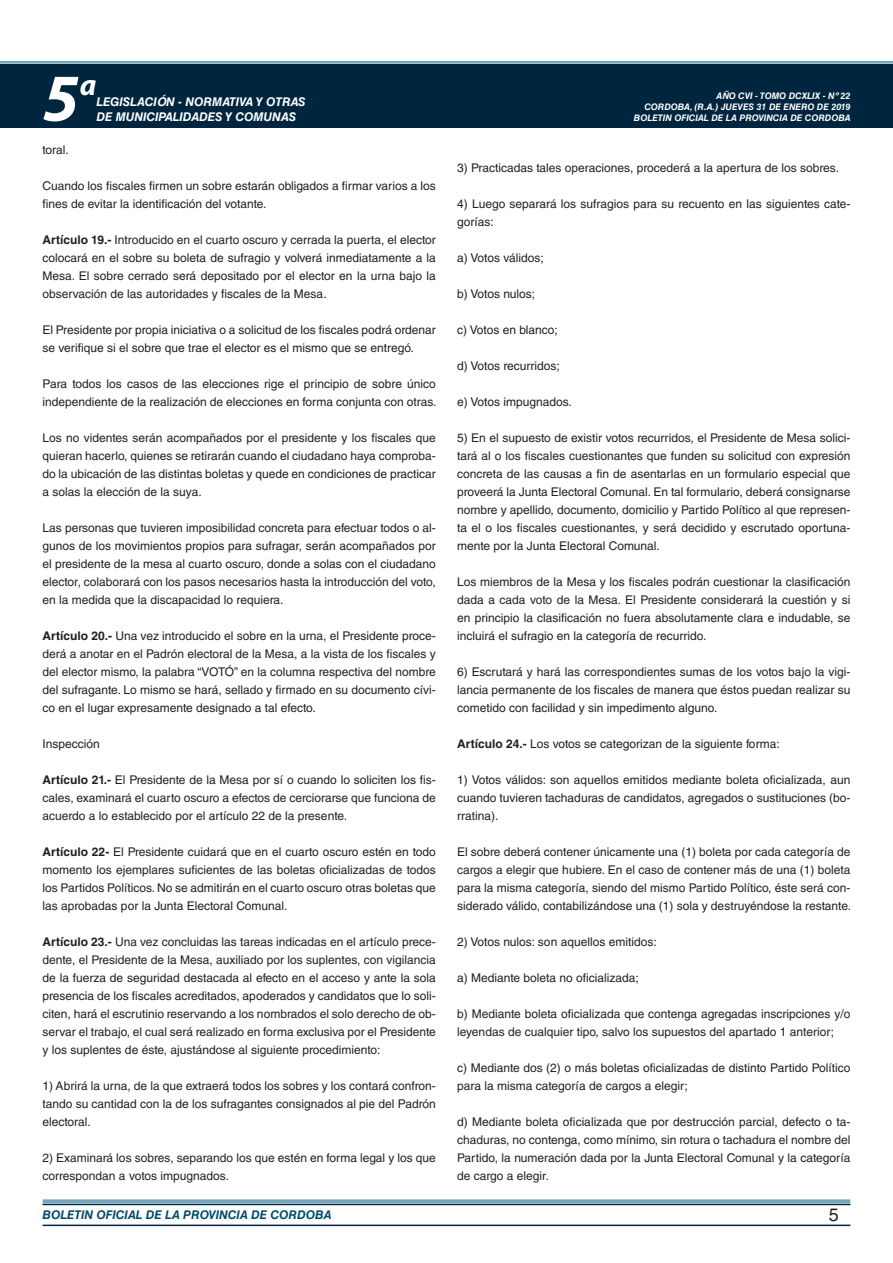
<style>
.page{position:relative;width:893px;height:1263px;background:#fff}
.page>*{position:absolute;margin:0;border:0;box-sizing:border-box;transform-origin:0 0}
.t1{font:italic 700 67.5px "Myriad Pro";color:#fff}
.t2{font:italic 700 30px "Myriad Pro";color:#fff}
.t3{font:18px "Helvetica LT Std";color:#231f20}
.TEXTO_BASE{font:12px/18px "Helvetica LT Std";color:#231f20;text-align:justify}
.t4{font:italic 700 12px "Helvetica LT Std";color:#fff}
.t5{font:italic 700 12px "Helvetica LT Std";color:#004b6c}
.t6{font:italic 700 9px/10.8px "Helvetica LT Std";color:#fff;text-align:right}
.s1{font-weight:700}
</style>
<div class="page">
<div style="left:0;top:61px;width:893px;height:6px;background:#fff;opacity:.75"></div>
<div style="left:0;top:64px;width:893px;height:64px;background:#00263f"></div>
<hr style="left:43px;top:1224px;width:807px;height:2px;background:#00263f">
<div style="left:42px;top:1198px;width:809px;height:8px;background:#fff;opacity:.75"></div>
<h1 class="t1" style="left:43px;top:54px;width:38px">5</h1>
<h2 class="t2" style="left:80px;top:66px;width:18px">a</h2>
<p class="t4" style="left:96px;top:95px;width:211px">LEGISLACIÓN - NORMATIVA Y OTRAS</p>
<p class="t4" style="left:96px;top:109px;width:201px">DE MUNICIPALIDADES Y COMUNAS</p>
<p class="TEXTO_BASE" style="left:43px;top:141px;width:28px">toral.</p>
<p class="TEXTO_BASE" style="left:43px;top:177px;width:395px">Cuando los fiscales firmen un sobre estarán obligados a firmar varios a los fines de evitar la identificación del votante.</p>
<p class="TEXTO_BASE" style="left:43px;top:231px;width:395px"><span class="s1">Artículo 19.-</span> Introducido en el cuarto oscuro y cerrada la puerta, el elector colocará en el sobre su boleta de sufragio y volverá inmediatamente a la Mesa. El sobre cerrado será depositado por el elector en la urna bajo la observación de las autoridades y fiscales de la Mesa.</p>
<p class="TEXTO_BASE" style="left:43px;top:321px;width:395px">El Presidente por propia iniciativa o a solicitud de los fiscales podrá ordenar se verifique si el sobre que trae el elector es el mismo que se entregó.</p>
<p class="TEXTO_BASE" style="left:43px;top:375px;width:396px">Para todos los casos de las elecciones rige el principio de sobre único independiente de la realización de elecciones en forma conjunta con otras.</p>
<p class="TEXTO_BASE" style="left:43px;top:429px;width:395px">Los no videntes serán acompañados por el presidente y los fiscales que quieran hacerlo, quienes se retirarán cuando el ciudadano haya comproba&shy;do la ubicación de las distintas boletas y quede en condiciones de practicar a solas la elección de la suya.</p>
<p class="TEXTO_BASE" style="left:43px;top:519px;width:395px">Las personas que tuvieren imposibilidad concreta para efectuar todos o al&shy;gunos de los movimientos propios para sufragar, serán acompañados por el presidente de la mesa al cuarto oscuro, donde a solas con el ciudadano elector, colaborará con los pasos necesarios hasta la introducción del voto, en la medida que la discapacidad lo requiera.</p>
<p class="TEXTO_BASE" style="left:43px;top:627px;width:395px"><span class="s1">Artículo 20.-</span> Una vez introducido el sobre en la urna, el Presidente proce&shy;derá a anotar en el Padrón electoral de la Mesa, a la vista de los fiscales y del elector mismo, la palabra “VOTÓ” en la columna respectiva del nombre del sufragante. Lo mismo se hará, sellado y firmado en su documento cívi&shy;co en el lugar expresamente designado a tal efecto.</p>
<p class="TEXTO_BASE" style="left:43px;top:735px;width:59px">Inspección</p>
<p class="TEXTO_BASE" style="left:43px;top:771px;width:395px"><span class="s1">Artículo 21.-</span> El Presidente de la Mesa por sí o cuando lo soliciten los fis&shy;cales, examinará el cuarto oscuro a efectos de cerciorarse que funciona de acuerdo a lo establecido por el artículo 22 de la presente.</p>
<p class="TEXTO_BASE" style="left:43px;top:843px;width:395px"><span class="s1">Artículo 22-</span> El Presidente cuidará que en el cuarto oscuro estén en todo momento los ejemplares suficientes de las boletas oficializadas de todos los Partidos Políticos. No se admitirán en el cuarto oscuro otras boletas que las aprobadas por la Junta Electoral Comunal.</p>
<p class="TEXTO_BASE" style="left:43px;top:933px;width:395px"><span class="s1">Artículo 23.-</span> Una vez concluidas las tareas indicadas en el artículo prece&shy;dente, el Presidente de la Mesa, auxiliado por los suplentes, con vigilancia de la fuerza de seguridad destacada al efecto en el acceso y ante la sola presencia de los fiscales acreditados, apoderados y candidatos que lo soli&shy;citen, hará el escrutinio reservando a los nombrados el solo derecho de ob&shy;servar el trabajo, el cual será realizado en forma exclusiva por el Presidente y los suplentes de éste, ajustándose al siguiente procedimiento:</p>
<p class="TEXTO_BASE" style="left:43px;top:1077px;width:395px">1) Abrirá la urna, de la que extraerá todos los sobres y los contará confron&shy;tando su cantidad con la de los sufragantes consignados al pie del Padrón electoral.</p>
<p class="TEXTO_BASE" style="left:43px;top:1149px;width:395px">2) Examinará los sobres, separando los que estén en forma legal y los que correspondan a votos impugnados.</p>
<p class="t6" style="left:634px;top:91px;width:218px">AÑO CVI - TOMO DCXLIX - Nº 22<br>CORDOBA, (R.A.) JUEVES 31 DE ENERO DE 2019<br>BOLETIN OFICIAL DE LA PROVINCIA DE CORDOBA</p>
<p class="TEXTO_BASE" style="left:457px;top:159px;width:383px">3) Practicadas tales operaciones, procederá a la apertura de los sobres.</p>
<p class="TEXTO_BASE" style="left:457px;top:195px;width:395px">4) Luego separará los sufragios para su recuento en las siguientes cate&shy;gorías:</p>
<p class="TEXTO_BASE" style="left:457px;top:249px;width:88px">a) Votos válidos;</p>
<p class="TEXTO_BASE" style="left:457px;top:285px;width:80px">b) Votos nulos;</p>
<p class="TEXTO_BASE" style="left:457px;top:321px;width:102px">c) Votos en blanco;</p>
<p class="TEXTO_BASE" style="left:457px;top:357px;width:104px">d) Votos recurridos;</p>
<p class="TEXTO_BASE" style="left:457px;top:393px;width:116px">e) Votos impugnados.</p>
<p class="TEXTO_BASE" style="left:457px;top:429px;width:395px">5) En el supuesto de existir votos recurridos, el Presidente de Mesa solici&shy;tará al o los fiscales cuestionantes que funden su solicitud con expresión concreta de las causas a fin de asentarlas en un formulario especial que proveerá la Junta Electoral Comunal. En tal formulario, deberá consignarse nombre y apellido, documento, domicilio y Partido Político al que represen&shy;ta el o los fiscales cuestionantes, y será decidido y escrutado oportuna&shy;mente por la Junta Electoral Comunal.</p>
<p class="TEXTO_BASE" style="left:457px;top:573px;width:395px">Los miembros de la Mesa y los fiscales podrán cuestionar la clasificación dada a cada voto de la Mesa. El Presidente considerará la cuestión y si en principio la clasificación no fuera absolutamente clara e indudable, se incluirá el sufragio en la categoría de recurrido.</p>
<p class="TEXTO_BASE" style="left:457px;top:663px;width:395px">6) Escrutará y hará las correspondientes sumas de los votos bajo la vigi&shy;lancia permanente de los fiscales de manera que éstos puedan realizar su cometido con facilidad y sin impedimento alguno.</p>
<p class="TEXTO_BASE" style="left:457px;top:735px;width:324px"><span class="s1">Artículo 24.-</span> Los votos se categorizan de la siguiente forma:</p>
<p class="TEXTO_BASE" style="left:457px;top:771px;width:395px">1) Votos válidos: son aquellos emitidos mediante boleta oficializada, aun cuando tuvieren tachaduras de candidatos, agregados o sustituciones (bo&shy;rratina).</p>
<p class="TEXTO_BASE" style="left:457px;top:843px;width:396px">El sobre deberá contener únicamente una (1) boleta por cada categoría de cargos a elegir que hubiere. En el caso de contener más de una (1) boleta para la misma categoría, siendo del mismo Partido Político, éste será con&shy;siderado válido, contabilizándose una (1) sola y destruyéndose la restante.</p>
<p class="TEXTO_BASE" style="left:457px;top:933px;width:201px">2) Votos nulos: son aquellos emitidos:</p>
<p class="TEXTO_BASE" style="left:457px;top:969px;width:183px">a) Mediante boleta no oficializada;</p>
<p class="TEXTO_BASE" style="left:457px;top:1005px;width:395px">b) Mediante boleta oficializada que contenga agregadas inscripciones y/o leyendas de cualquier tipo, salvo los supuestos del apartado 1 anterior;</p>
<p class="TEXTO_BASE" style="left:457px;top:1059px;width:395px">c) Mediante dos (2) o más boletas oficializadas de distinto Partido Político para la misma categoría de cargos a elegir;</p>
<p class="TEXTO_BASE" style="left:457px;top:1113px;width:395px">d) Mediante boleta oficializada que por destrucción parcial, defecto o ta&shy;chaduras, no contenga, como mínimo, sin rotura o tachadura el nombre del Partido, la numeración dada por la Junta Electoral Comunal y la categoría de cargo a elegir.</p>
<p class="t5" style="left:43px;top:1208px;width:290px">BOLETIN OFICIAL DE LA PROVINCIA DE CORDOBA</p>
<h3 class="t3" style="left:829px;top:1204px;width:12px">5</h3>
</div>
